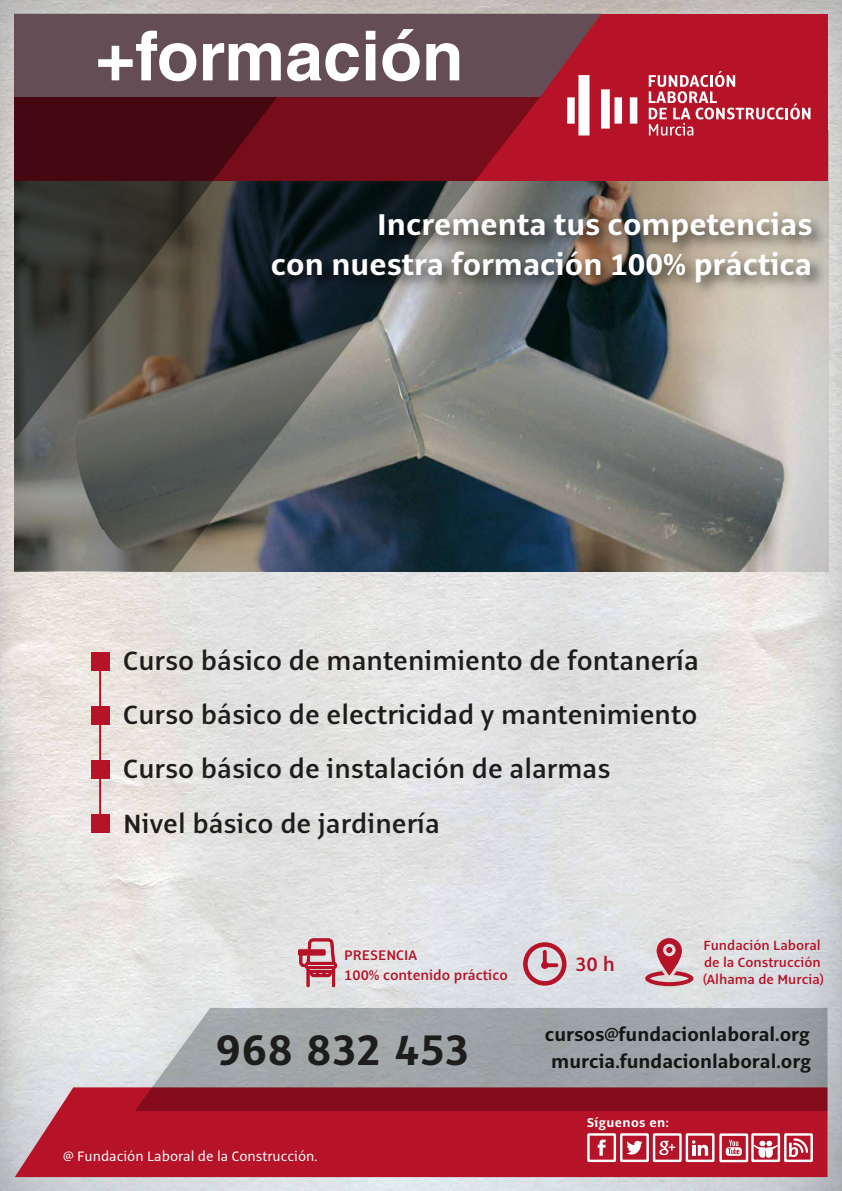
<style>
.page{position:relative;width:842px;height:1191px;background:#fff}
.page>*{position:absolute;margin:0;border:0;box-sizing:border-box;transform-origin:0 0}
.t1{font:700 68.4px "Helvetica LT Std";color:#fff}
.t2{font:700 47px "Alto Pro";letter-spacing:-.005em;color:#1d1d1b}
.t3{font:700 33px/39.6px "Alto Pro";color:#fff;text-align:right}
.t4{font:600 29px/54.1px "Alto Pro";color:#1d1d1b}
.t5{font:600 21.3px "Alto Pro";color:#b61228}
.t6{font:700 20.6px/26.9px "Alto Pro";color:#1d1d1b;text-align:center}
.t7{font:600 15.3px/20.4px "Alto Pro";color:#b61228}
.t8{font:15px "Alto Pro";color:#fff}
.t9{font:600 14.6px/17.1px "Alto Pro";color:#b61228}
.t10{font:700 14px "Alto Pro";letter-spacing:.025em;color:#fff}
</style>
<div class="page">
<img style="left:0;top:0;width:842px;height:1191px">
<img style="left:540px;top:130px;width:288px;height:442px">
<svg style="left:523px;top:942px;width:43px;height:43px;background:#ce949f"></svg>
<svg style="left:645px;top:938px;width:48px;height:48px;background:#ce919a"></svg>
<div style="left:14px;top:14px;width:813px;height:166px;background:#b61228"></div>
<div style="left:14px;top:14px;width:587px;height:83px;background:#644d54"></div>
<svg style="left:649px;top:71px;width:161px;height:65px"></svg>
<svg style="left:567px;top:75px;width:70px;height:60px"></svg>
<svg style="left:14px;top:97px;width:526px;height:475px;background:#635558"></svg>
<svg style="left:14px;top:97px;width:263px;height:344px;background:#473634"></svg>
<div style="left:15px;top:1087px;width:812px;height:90px;background:#b61228"></div>
<svg style="left:135px;top:1008px;width:692px;height:103px;background:#9b848a"></svg>
<svg style="left:587px;top:1132px;width:226px;height:30px"></svg>
<svg style="left:298px;top:936px;width:40px;height:51px;background:#cf8a93"></svg>
<img style="left:262px;top:199px;width:571px;height:107px">
<div style="left:91px;top:652px;width:18px;height:18px;background:#b61228"></div>
<div style="left:91px;top:706px;width:18px;height:18px;background:#b61228"></div>
<div style="left:91px;top:760px;width:18px;height:18px;background:#b61228"></div>
<div style="left:91px;top:814px;width:18px;height:18px;background:#b61228"></div>
<hr style="left:99px;top:661px;width:2px;height:162px;background:#b61228">
<h1 class="t1" style="left:95px;top:15px;width:370px">+formación</h1>
<p class="t3" style="left:271px;top:205px;width:543px">Incrementa tus competencias<br>con nuestra formación 100% práctica</p>
<p class="t4" style="left:123px;top:634px;width:577px">Curso básico de mantenimiento de fontanería Curso básico de electricidad y mantenimiento Curso básico de instalación de alarmas<br>Nivel básico de jardinería</p>
<p class="t7" style="left:344px;top:944px;width:165px">PRESENCIA<br>100% contenido práctico</p>
<p class="t5" style="left:575px;top:950px;width:41px">30 h</p>
<p class="t9" style="left:703px;top:936px;width:123px">Fundación Laboral de la Construcción (Alhama de Murcia)</p>
<h2 class="t2" style="left:216px;top:1020px;width:255px">968 832 453</h2>
<p class="t8" style="left:63px;top:1146px;width:256px">@ Fundación Laboral de la Construcción.</p>
<p class="t6" style="left:545px;top:1021px;width:268px">cursos@fundacionlaboral.org murcia.fundacionlaboral.org</p>
<p class="t10" style="left:587px;top:1113px;width:83px">Síguenos en:</p>
</div>
